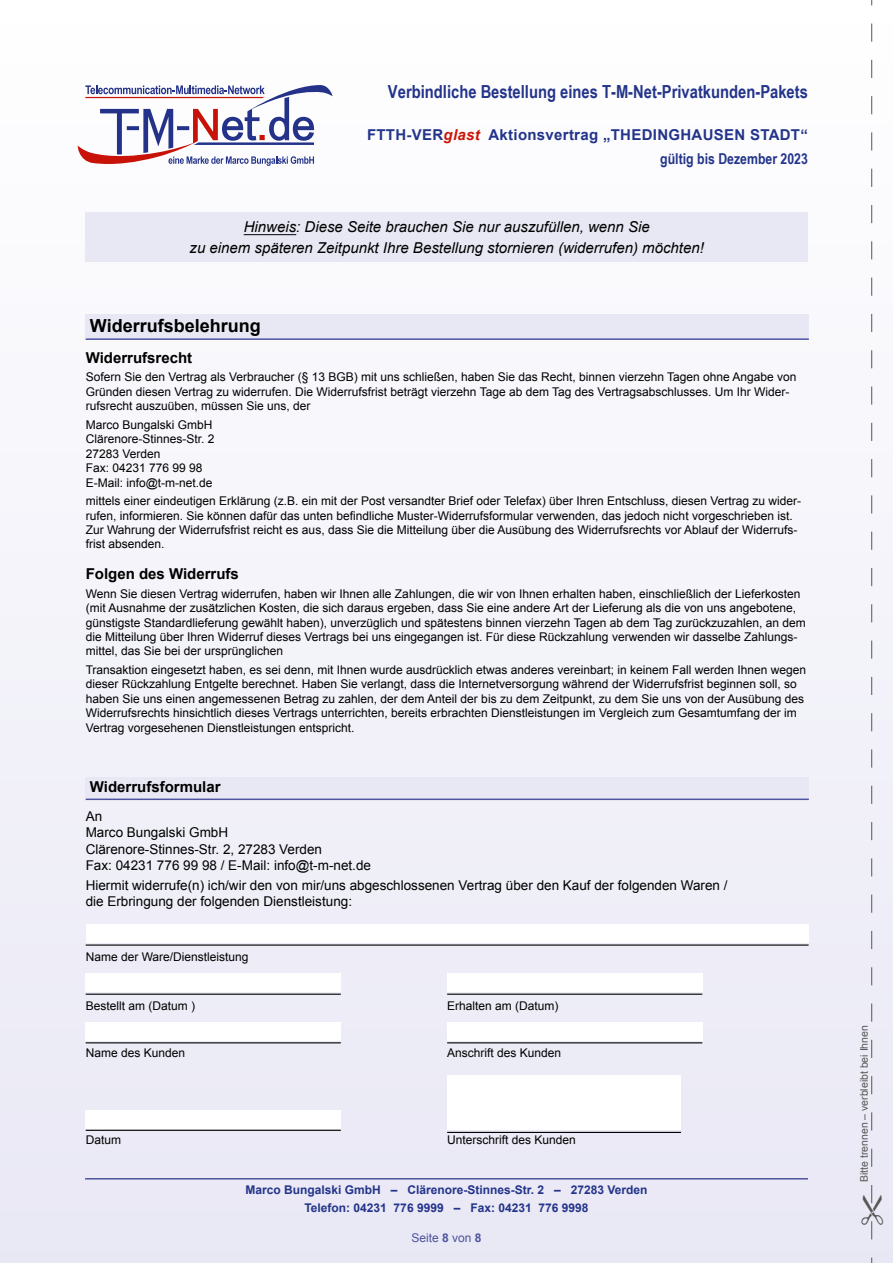
<style>
.page{position:relative;width:893px;height:1263px;background:#f4f3fa}
.page>*{position:absolute;margin:0;border:0;box-sizing:border-box;transform-origin:0 0}
.t1{font:700 18px "Arial Narrow";color:#23348a}
.t2{font:700 18px "Arial";color:#000}
.t3{font:italic 15px/21px "Arial";color:#000;text-align:center}
.t4{font:700 15px "Arial";color:#000}
.t5{font:700 15px "Arial";letter-spacing:.02em;color:#23348a}
.t6{font:700 15px "Arial Narrow";color:#23348a}
.t7{font:13.5px/16.2px "Arial";color:#000}
.t8{font:12px/14.4px "Arial";color:#000}
.t9{font:700 12px/18px "Arial";color:#23348a;text-align:center}
.t10{font:12px "Arial";color:#4e539f}
.t11{font:10.5px "Arial";color:#565655}
.s1{font-style:italic;color:#c91608}
.s2{font-weight:700}
</style>
<div class="page">
<div style="left:86px;top:213px;width:722px;height:49px;background:#e8e8f5"></div>
<hr style="left:244px;top:234px;width:52px;height:1px;background:#000">
<div style="left:86px;top:315px;width:723px;height:25px;background:#e8e8f5"></div>
<hr style="left:86px;top:338px;width:723px;height:2px;background:#4e539f">
<div style="left:86px;top:777px;width:723px;height:23px;background:#e8e8f5"></div>
<hr style="left:86px;top:798px;width:723px;height:2px;background:#4e539f">
<div style="left:86px;top:925px;width:723px;height:18px;background:#fff"></div>
<hr style="left:86px;top:944px;width:723px;height:2px;background:#000">
<div style="left:86px;top:974px;width:255px;height:18px;background:#fff"></div>
<hr style="left:86px;top:994px;width:255px;height:1px;background:#000">
<div style="left:447px;top:974px;width:255px;height:18px;background:#fff"></div>
<hr style="left:447px;top:994px;width:255px;height:1px;background:#000">
<div style="left:86px;top:1022px;width:255px;height:19px;background:#fff"></div>
<hr style="left:86px;top:1042px;width:255px;height:1px;background:#000">
<div style="left:447px;top:1022px;width:255px;height:19px;background:#fff"></div>
<hr style="left:447px;top:1042px;width:255px;height:1px;background:#000">
<div style="left:86px;top:1110px;width:255px;height:18px;background:#fff"></div>
<hr style="left:86px;top:1130px;width:255px;height:1px;background:#000">
<div style="left:447px;top:1075px;width:234px;height:55px;background:#fff"></div>
<hr style="left:447px;top:1132px;width:234px;height:1px;background:#000">
<hr style="left:85px;top:1178px;width:723px;height:1px;background:#4e539f">
<svg style="left:78px;top:85px;width:255px;height:81px"></svg>
<svg style="left:861px;top:0;width:22px;height:1263px"></svg>
<h1 class="t1" style="left:388px;top:78px;width:421px">Verbindliche Bestellung eines T-M-Net-Privatkunden-Pakets</h1>
<p class="t5" style="left:367px;top:125px;width:442px">FTTH-VER<span class="s1">glast</span> Aktionsvertrag „THEDINGHAUSEN STADT“</p>
<p class="t6" style="left:660px;top:147px;width:149px">gültig bis Dezember 2023</p>
<p class="t3" style="left:190px;top:217px;width:516px">Hinweis: Diese Seite brauchen Sie nur auszufüllen, wenn Sie<br>zu einem späteren Zeitpunkt Ihre Bestellung stornieren (widerrufen) möchten!</p>
<h1 class="t2" style="left:90px;top:314px;width:172px">Widerrufsbelehrung</h1>
<p class="t4" style="left:86px;top:348px;width:108px">Widerrufsrecht</p>
<p class="t8" style="left:86px;top:370px;width:712px">Sofern Sie den Vertrag als Verbraucher (§ 13 BGB) mit uns schließen, haben Sie das Recht, binnen vierzehn Tagen ohne Angabe von<br>Gründen diesen Vertrag zu widerrufen. Die Widerrufsfrist beträgt vierzehn Tage ab dem Tag des Vertragsabschlusses. Um Ihr Wider&shy;rufsrecht auszuüben, müssen Sie uns, der</p>
<p class="t8" style="left:86px;top:418px;width:130px">Marco Bungalski GmbH<br>Clärenore-Stinnes-Str. 2<br>27283 Verden<br>Fax: 04231 776 99 98<br>E-Mail: info@t-m-net.de</p>
<p class="t8" style="left:86px;top:494px;width:717px">mittels einer eindeutigen Erklärung (z.B. ein mit der Post versandter Brief oder Telefax) über Ihren Entschluss, diesen Vertrag zu wider&shy;rufen, informieren. Sie können dafür das unten befindliche Muster-Widerrufsformular verwenden, das jedoch nicht vorgeschrieben ist.<br>Zur Wahrung der Widerrufsfrist reicht es aus, dass Sie die Mitteilung über die Ausübung des Widerrufsrechts vor Ablauf der Widerrufs&shy;frist absenden.</p>
<p class="t4" style="left:86px;top:564px;width:155px">Folgen des Widerrufs</p>
<p class="t8" style="left:86px;top:586px;width:722px">Wenn Sie diesen Vertrag widerrufen, haben wir Ihnen alle Zahlungen, die wir von Ihnen erhalten haben, einschließlich der Lieferkosten (mit Ausnahme der zusätzlichen Kosten, die sich daraus ergeben, dass Sie eine andere Art der Lieferung als die von uns angebotene, günstigste Standardlieferung gewählt haben), unverzüglich und spätestens binnen vierzehn Tagen ab dem Tag zurückzuzahlen, an dem die Mitteilung über Ihren Widerruf dieses Vertrags bei uns eingegangen ist. Für diese Rückzahlung verwenden wir dasselbe Zahlungs&shy;mittel, das Sie bei der ursprünglichen</p>
<p class="t8" style="left:86px;top:663px;width:722px">Transaktion eingesetzt haben, es sei denn, mit Ihnen wurde ausdrücklich etwas anderes vereinbart; in keinem Fall werden Ihnen wegen dieser Rückzahlung Entgelte berechnet. Haben Sie verlangt, dass die Internetversorgung während der Widerrufsfrist beginnen soll, so haben Sie uns einen angemessenen Betrag zu zahlen, der dem Anteil der bis zu dem Zeitpunkt, zu dem Sie uns von der Ausübung des Widerrufsrechts hinsichtlich dieses Vertrags unterrichten, bereits erbrachten Dienstleistungen im Vergleich zum Gesamtumfang der im Vertrag vorgesehenen Dienstleistungen entspricht.</p>
<p class="t4" style="left:90px;top:777px;width:132px">Widerrufsformular</p>
<p class="t7" style="left:86px;top:808px;width:287px">An<br>Marco Bungalski GmbH<br>Clärenore-Stinnes-Str. 2, 27283 Verden<br>Fax: 04231 776 99 98 / E-Mail: info@t-m-net.de</p>
<p class="t7" style="left:86px;top:877px;width:643px">Hiermit widerrufe(n) ich/wir den von mir/uns abgeschlossenen Vertrag über den Kauf der folgenden Waren / die Erbringung der folgenden Dienstleistung:</p>
<p class="t8" style="left:86px;top:950px;width:164px">Name der Ware/Dienstleistung</p>
<p class="t8" style="left:86px;top:999px;width:111px">Bestellt am (Datum )</p>
<p class="t8" style="left:447px;top:999px;width:113px">Erhalten am (Datum)</p>
<p class="t8" style="left:86px;top:1046px;width:101px">Name des Kunden</p>
<p class="t8" style="left:447px;top:1046px;width:116px">Anschrift des Kunden</p>
<p class="t8" style="left:86px;top:1133px;width:37px">Datum</p>
<p class="t8" style="left:447px;top:1133px;width:130px">Unterschrift des Kunden</p>
<p class="t9" style="left:245px;top:1181px;width:404px">Marco Bungalski GmbH – Clärenore-Stinnes-Str. 2 – 27283 Verden<br>Telefon: 04231 776 9999 – Fax: 04231 776 9998</p>
<p class="t10" style="left:411px;top:1230px;width:72px">Seite <span class="s2">8</span> von <span class="s2">8</span></p>
<p class="t11" style="left:857px;top:1182px;width:159px;rotate:-90deg">Bitte trennen – verbleibt bei Ihnen</p>
</div>
